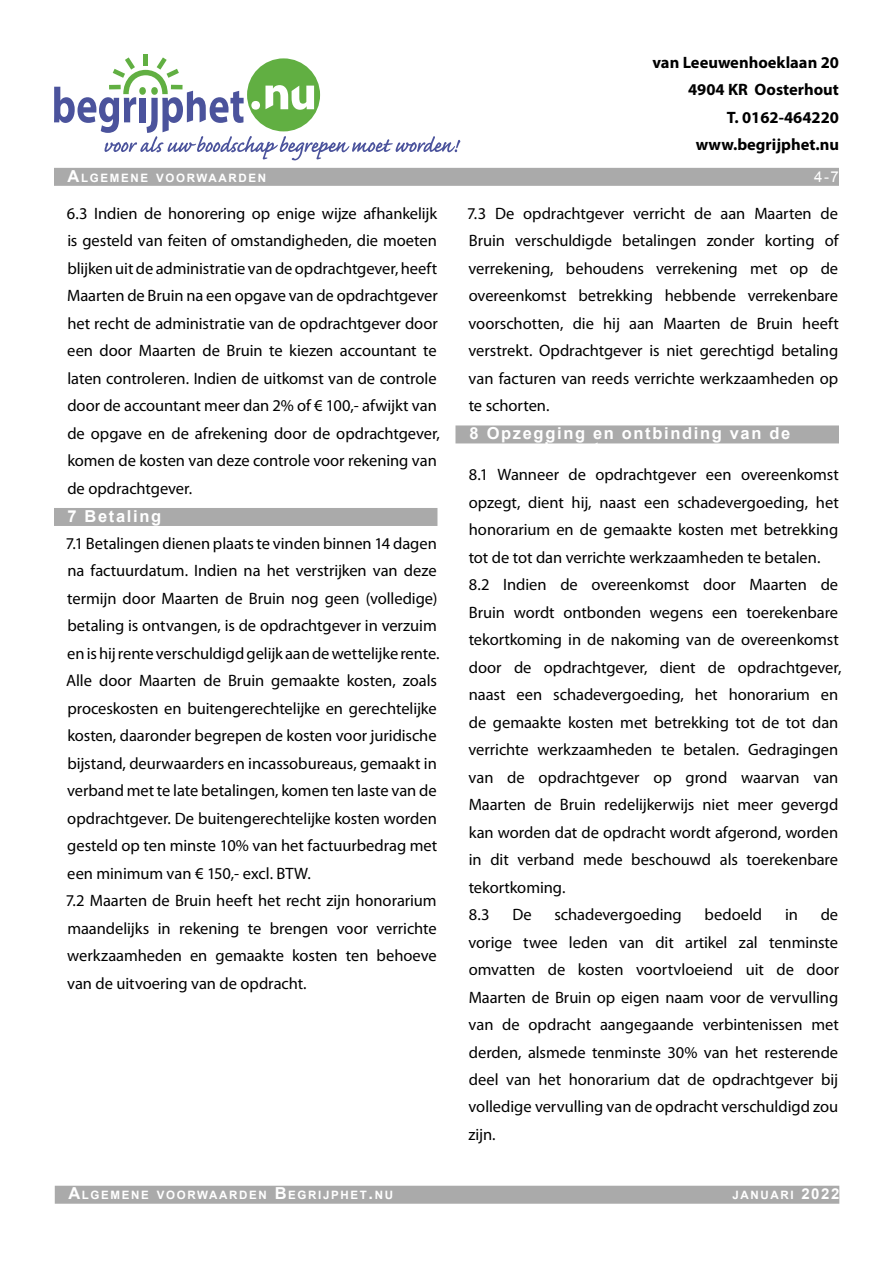
<style>
.page{position:relative;width:893px;height:1263px;background:#fff}
.page>*{position:absolute;margin:0;border:0;box-sizing:border-box;transform-origin:0 0}
.t1{font:16.5px/27.5px "Myriad Pro";letter-spacing:-.005em;color:#000}
.t2{font:700 16.5px/27.5px "Myriad Pro";color:#000;text-align:right}
.t3{font:700 16.5px "Arial";letter-spacing:.1em;color:#fff}
.t4{font:15px "Arial";color:#fff}
.t5{font:700 11.55px "Arial";letter-spacing:.145em;color:#fff}
.s1{font-size:16.5px}
.s2{font-size:15px}
</style>
<div class="page">
<div style="left:54px;top:508px;width:383px;height:18px;background:#aaa"></div>
<div style="left:455px;top:425px;width:384px;height:18px;background:#aaa"></div>
<div style="left:54px;top:168px;width:785px;height:18px;background:#aaa"></div>
<div style="left:143px;top:54px;width:5px;height:12px;background:#61af42"></div>
<svg style="left:54px;top:57px;width:406px;height:103px"></svg>
<div style="left:55px;top:1186px;width:784px;height:18px;background:#aaa"></div>
<p class="t2" style="left:652px;top:49px;width:188px">van Leeuwenhoeklaan 20<br>4904 KR Oosterhout<br>T. 0162-464220 www.begrijphet.nu</p>
<p class="t5" style="left:68px;top:170px;width:200px"><span class="s1">A</span>LGEMENE VOORWAARDEN</p>
<p class="t4" style="left:814px;top:166px;width:26px">4-7</p>
<p class="t1" style="left:67px;top:199px;width:374px">6.3 Indien de honorering op enige wijze afhankelijk is gesteld van feiten of omstandigheden, die moeten blijken uit de administratie van de opdrachtgever, heeft Maarten de Bruin na een opgave van de opdrachtgever het recht de administratie van de opdrachtgever door een door Maarten de Bruin te kiezen accountant te laten controleren. Indien de uitkomst van de controle door de accountant meer dan 2% of € 100,- afwijkt van de opgave en de afrekening door de opdrachtgever, komen de kosten van deze controle voor rekening van de opdrachtgever.</p>
<p class="t3" style="left:67px;top:505px;width:95px">7 Betaling</p>
<p class="t1" style="left:66px;top:529px;width:375px">7.1 Betalingen dienen plaats te vinden binnen 14 dagen na factuurdatum. Indien na het verstrijken van deze termijn door Maarten de Bruin nog geen (volledige) betaling is ontvangen, is de opdrachtgever in verzuim en is hij rente verschuldigd gelijk aan de wettelijke rente.<br>Alle door Maarten de Bruin gemaakte kosten, zoals proceskosten en buitengerechtelijke en gerechtelijke kosten, daaronder begrepen de kosten voor juridische bijstand, deurwaarders en incassobureaus, gemaakt in verband met te late betalingen, komen ten laste van de opdrachtgever. De buitengerechtelijke kosten worden gesteld op ten minste 10% van het factuurbedrag met een minimum van € 150,- excl. BTW.<br>7.2 Maarten de Bruin heeft het recht zijn honorarium maandelijks in rekening te brengen voor verrichte werkzaamheden en gemaakte kosten ten behoeve van de uitvoering van de opdracht.</p>
<p class="t1" style="left:467px;top:199px;width:373px;text-align:justify">7.3 De opdrachtgever verricht de aan Maarten de Bruin verschuldigde betalingen zonder korting of verrekening, behoudens verrekening met op de overeenkomst betrekking hebbende verrekenbare voorschotten, die hij aan Maarten de Bruin heeft verstrekt. Opdrachtgever is niet gerechtigd betaling van facturen van reeds verrichte werkzaamheden op te schorten.</p>
<p class="t3" style="left:470px;top:422px;width:322px">8 Opzegging en ontbinding van de</p>
<p class="t1" style="left:469px;top:461px;width:374px">8.1 Wanneer de opdrachtgever een overeenkomst opzegt, dient hij, naast een schadevergoeding, het honorarium en de gemaakte kosten met betrekking tot de tot dan verrichte werkzaamheden te betalen.<br>8.2 Indien de overeenkomst door Maarten de Bruin wordt ontbonden wegens een toerekenbare tekortkoming in de nakoming van de overeenkomst door de opdrachtgever, dient de opdrachtgever, naast een schadevergoeding, het honorarium en de gemaakte kosten met betrekking tot de tot dan verrichte werkzaamheden te betalen. Gedragingen van de opdrachtgever op grond waarvan van Maarten de Bruin redelijkerwijs niet meer gevergd kan worden dat de opdracht wordt afgerond, worden in dit verband mede beschouwd als toerekenbare tekortkoming.<br>8.3</p>
<p class="t1" style="left:468px;top:900px;width:372px;text-align:justify;text-indent:352px">de vorige twee leden van dit artikel zal tenminste omvatten de kosten voortvloeiend uit de door Maarten de Bruin op eigen naam voor de vervulling van de opdracht aangegaande verbintenissen met derden, alsmede tenminste 30% van het resterende deel van het honorarium dat de opdrachtgever bij volledige vervulling van de opdracht verschuldigd zou zijn.</p>
<p class="t1" style="left:512px;top:900px;width:21px">De</p>
<p class="t1" style="left:554px;top:900px;width:129px">schadevergoeding</p>
<p class="t1" style="left:705px;top:900px;width:59px">bedoeld</p>
<p class="t1" style="left:785px;top:900px;width:14px">in</p>
<p class="t5" style="left:68px;top:1188px;width:326px"><span class="s1">A</span>LGEMENE VOORWAARDEN <span class="s1">B</span>EGRIJPHET<span class="s1">.</span>NU</p>
<p class="t5" style="left:732px;top:1188px;width:108px">JANUARI <span class="s2">2022</span></p>
</div>
